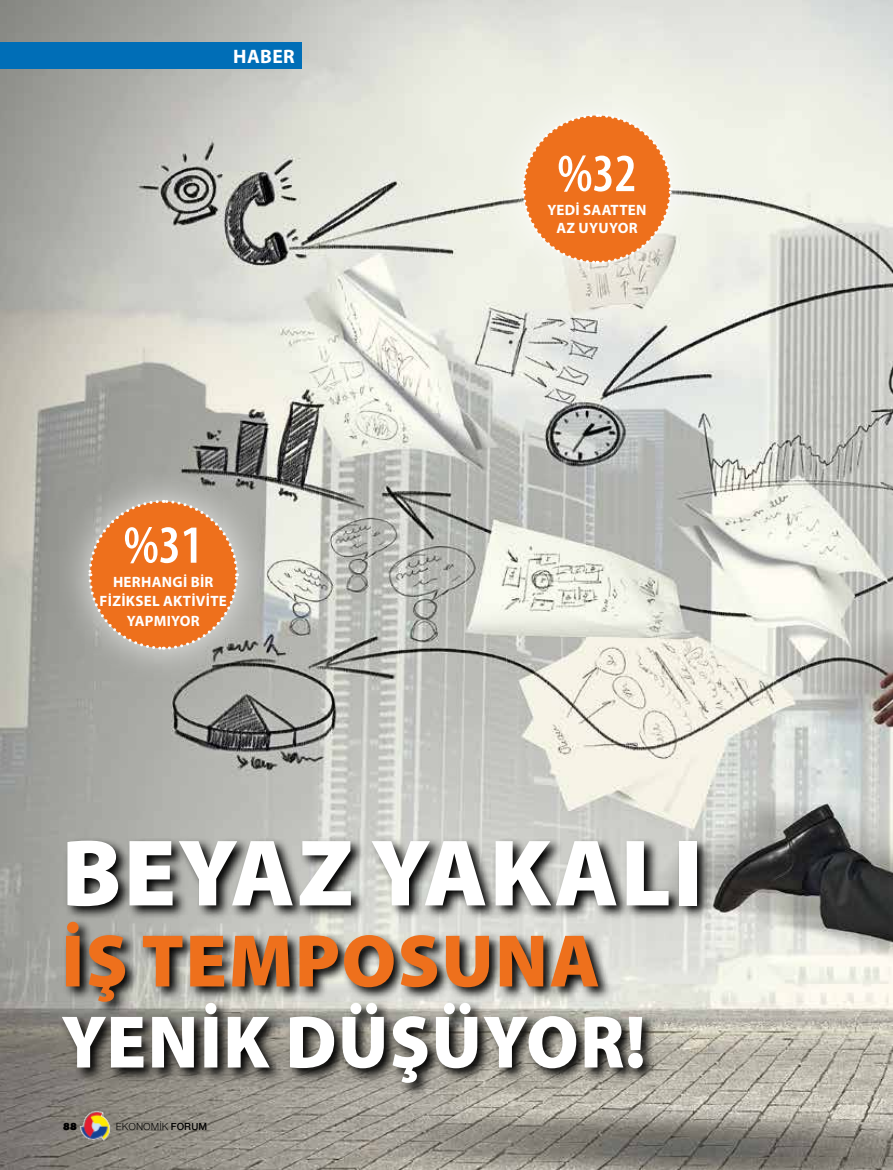
<style>
.page{position:relative;width:893px;height:1170px;background:#fff}
.page>*{position:absolute;margin:0;border:0;box-sizing:border-box;transform-origin:0 0}
.t1{font:900 95.25px "Myriad Pro";letter-spacing:.02em;color:#fff}
.t2{font:900 75px "Myriad Pro";letter-spacing:.02em;color:#fff;scale:.96 1}
.t3{font:900 75px "Myriad Pro";letter-spacing:.02em;color:#ee701c}
.t4{font:600 condensed 54px "Myriad Pro";color:#fff}
.t5{font:700 19.5px "Myriad Pro";letter-spacing:.02em;color:#fff}
.t6{font:700 15px/19.5px "Myriad Pro";letter-spacing:.02em;color:#fff;text-align:center}
.t7{font:10.5px "Nimbus Sans Novus";color:#000}
.t8{font:900 10.5px "PF Agora Sans Pro";color:#000}
.s1{font-weight:600}
</style>
<div class="page">
<img style="left:0;top:0;width:893px;height:1169px">
<img style="left:80px;top:1109px;width:31px;height:31px">
<div style="left:0;top:43px;width:302px;height:26px;background:#006eb7"></div>
<svg style="left:60px;top:837px;width:651px;height:260px;background:#82827d"></svg>
<div style="left:489px;top:80px;width:217px;height:217px;background:#fff;opacity:.75"></div>
<svg style="left:521px;top:112px;width:152px;height:153px;background:#ee9456"></svg>
<div style="left:55px;top:466px;width:217px;height:217px;background:#fff;opacity:.75"></div>
<svg style="left:87px;top:498px;width:153px;height:153px;background:#de8548"></svg>
<h3 class="t5" style="left:233px;top:45px;width:63px">HABER</h3>
<h3 class="t4" style="left:124px;top:515px;width:81px">%31</h3>
<p class="t6" style="left:100px;top:572px;width:129px">HERHANGİ BİR<br>FİZİKSEL AKTİVİTE<br>YAPMIYOR</p>
<h3 class="t4" style="left:557px;top:144px;width:81px">%32</h3>
<p class="t6" style="left:547px;top:201px;width:101px;line-height:18px">YEDİ SAATTEN<br>AZ UYUYOR</p>
<h1 class="t1" style="left:62px;top:819px;width:642px">BEYAZ YAKALI</h1>
<h2 class="t3" style="left:61px;top:918px;width:540px">İŞ TEMPOSUNA</h2>
<h2 class="t2" style="left:61px;top:999px;width:610px">YENİK DÜŞÜYOR!</h2>
<p class="t8" style="left:63px;top:1119px;width:15px">88</p>
<p class="t7" style="left:116px;top:1120px;width:93px">EKONOMİK <span class="s1">FORUM</span></p>
</div>
